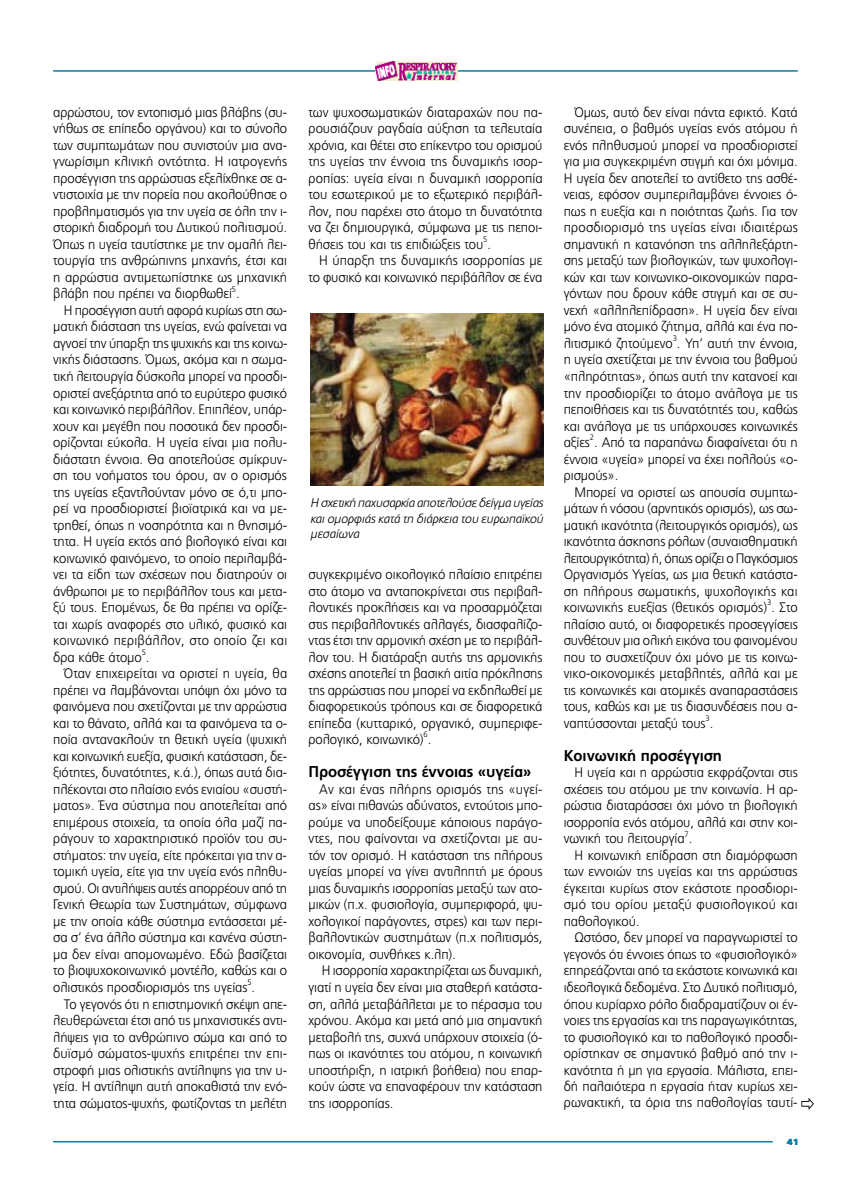
<style>
.page{position:relative;width:851px;height:1188px;background:#fff}
.page>*{position:absolute;margin:0;border:0;box-sizing:border-box;transform-origin:0 0}
.t1{font:700 15.62px "PF Catalog";letter-spacing:-.005em;color:#000;scale:.95 1}
.t2{font:300 13.75px/16.5px "PF Catalog";letter-spacing:-.005em;color:#000;text-align:justify;scale:.95 1}
.t3{font:italic 300 12.5px/15.6px "PF Catalog";color:#000;text-align:justify}
.t4{font:900 8.75px "PF Catalog";color:#007da0;scale:1.15 1}
.t5{font:300 8px "PF Catalog";color:#000;scale:.95 1}
</style>
<div class="page">
<hr style="left:0;top:0;width:2px;height:76px;background:#000">
<img style="left:375px;top:61px;width:82px;height:19px">
<svg style="left:801px;top:1097px;width:12px;height:12px"></svg>
<hr style="left:457px;top:71px;width:340px;height:1px;background:#007da0">
<hr style="left:53px;top:71px;width:322px;height:1px;background:#007da0">
<hr style="left:53px;top:1141px;width:719px;height:1px;background:#007da0">
<img style="left:310px;top:313px;width:233px;height:172px">
<p class="t2" style="left:53px;top:104px;width:248px">αρρώστου, τον εντοπισμό μιας βλάβης (συ&shy;νήθως σε επίπεδο οργάνου) και το σύνολο των συμπτωμάτων που συνιστούν μια ανα&shy;γνωρίσιμη κλινική οντότητα. Η ιατρογενής προσέγγιση της αρρώστιας εξελίχθηκε σε α&shy;ντιστοιχία με την πορεία που ακολούθησε ο προβληματισμός για την υγεία σε όλη την ι&shy;στορική διαδρομή του Δυτικού πολιτισμού.<br>Όπως η υγεία ταυτίστηκε με την ομαλή λει&shy;τουργία της ανθρώπινης μηχανής, έτσι και η αρρώστια αντιμετωπίστηκε ως μηχανική βλάβη που πρέπει να διορθωθεί .</p>
<p class="t5" style="left:232px;top:284px;width:6px">5</p>
<p class="t2" style="left:53px;top:302px;width:248px;text-indent:11px">Η προσέγγιση αυτή αφορά κυρίως στη σω&shy;ματική διάσταση της υγείας, ενώ φαίνεται να αγνοεί την ύπαρξη της ψυχικής και της κοινω&shy;νικής διάστασης. Όμως, ακόμα και η σωμα&shy;τική λειτουργία δύσκολα μπορεί να προσδι&shy;οριστεί ανεξάρτητα από το ευρύτερο φυσικό και κοινωνικό περιβάλλον. Επιπλέον, υπάρ&shy;χουν και μεγέθη που ποσοτικά δεν προσδι&shy;ορίζονται εύκολα. Η υγεία είναι μια πολυ&shy;διάστατη έννοια. Θα αποτελούσε σμίκρυν&shy;ση του νοήματος του όρου, αν ο ορισμός της υγείας εξαντλούνταν μόνο σε ό,τι μπο&shy;ρεί να προσδιοριστεί βιοϊατρικά και να με&shy;τρηθεί, όπως η νοσηρότητα και η θνησιμό&shy;τητα. Η υγεία εκτός από βιολογικό είναι και κοινωνικό φαινόμενο, το οποίο περιλαμβά&shy;νει τα είδη των σχέσεων που διατηρούν οι άνθρωποι με το περιβάλλον τους και μετα&shy;ξύ τους. Επομένως, δε θα πρέπει να ορίζε&shy;ται χωρίς αναφορές στο υλικό, φυσικό και κοινωνικό περιβάλλον, στο οποίο ζει και δρα κάθε άτομο .</p>
<p class="t5" style="left:142px;top:647px;width:6px">5</p>
<p class="t2" style="left:53px;top:665px;width:248px;text-indent:11px">Όταν επιχειρείται να οριστεί η υγεία, θα πρέπει να λαμβάνονται υπόψη όχι μόνο τα φαινόμενα που σχετίζονται με την αρρώστια και το θάνατο, αλλά και τα φαινόμενα τα ο&shy;ποία αντανακλούν τη θετική υγεία (ψυχική και κοινωνική ευεξία, φυσική κατάσταση, δε&shy;ξιότητες, δυνατότητες, κ.ά.), όπως αυτά δια&shy;πλέκονται στο πλαίσιο ενός ενιαίου «συστή&shy;ματος». Ένα σύστημα που αποτελείται από επιμέρους στοιχεία, τα οποία όλα μαζί πα&shy;ράγουν το χαρακτηριστικό προϊόν του συ&shy;στήματος: την υγεία, είτε πρόκειται για την α&shy;τομική υγεία, είτε για την υγεία ενός πληθυ&shy;σμού. Οι αντιλήψεις αυτές απορρέουν από τη Γενική Θεωρία των Συστημάτων, σύμφωνα με την οποία κάθε σύστημα εντάσσεται μέ&shy;σα σ’ ένα άλλο σύστημα και κανένα σύστη&shy;μα δεν είναι απομονωμένο. Εδώ βασίζεται το βιοψυχοκοινωνικό μοντέλο, καθώς και ο ολιστικός προσδιορισμός της υγείας .</p>
<p class="t5" style="left:247px;top:977px;width:6px">5</p>
<p class="t2" style="left:53px;top:995px;width:248px;text-indent:11px">Το γεγονός ότι η επιστημονική σκέψη απε&shy;λευθερώνεται έτσι από τις μηχανιστικές αντι&shy;λήψεις για το ανθρώπινο σώμα και από το δυϊσμό σώματος-ψυχής επιτρέπει την επι&shy;στροφή μιας ολιστικής αντίληψης για την υ&shy;γεία. Η αντίληψη αυτή αποκαθιστά την ενό&shy;τητα σώματος-ψυχής, φωτίζοντας τη μελέτη</p>
<p class="t2" style="left:308px;top:104px;width:248px">των ψυχοσωματικών διαταραχών που πα&shy;ρουσιάζουν ραγδαία αύξηση τα τελευταία χρόνια, και θέτει στο επίκεντρο του ορισμού της υγείας την έννοια της δυναμικής ισορ&shy;ροπίας: υγεία είναι η δυναμική ισορροπία του εσωτερικού με το εξωτερικό περιβάλ&shy;λον, που παρέχει στο άτομο τη δυνατότητα να ζει δημιουργικά, σύμφωνα με τις πεποι&shy;θήσεις του και τις επιδιώξεις του .</p>
<p class="t5" style="left:483px;top:235px;width:6px">5</p>
<p class="t2" style="left:308px;top:252px;width:248px;text-align:right">Η ύπαρξη της δυναμικής ισορροπίας με το φυσικό και κοινωνικό περιβάλλον σε ένα</p>
<p class="t3" style="left:311px;top:495px;width:234px">Η σχετική παχυσαρκία αποτελούσε δείγμα υγείας και ομορφιάς κατά τη διάρκεια του ευρωπαϊκού μεσαίωνα</p>
<p class="t2" style="left:308px;top:566px;width:248px">συγκεκριμένο οικολογικό πλαίσιο επιτρέπει στο άτομο να ανταποκρίνεται στις περιβαλ&shy;λοντικές προκλήσεις και να προσαρμόζεται στις περιβαλλοντικές αλλαγές, διασφαλίζο&shy;ντας έτσι την αρμονική σχέση με το περιβάλ&shy;λον του. Η διατάραξη αυτής της αρμονικής σχέσης αποτελεί τη βασική αιτία πρόκλησης της αρρώστιας που μπορεί να εκδηλωθεί με διαφορετικούς τρόπους και σε διαφορετικά επίπεδα (κυτταρικό, οργανικό, συμπεριφε&shy;ρολογικό, κοινωνικό) .</p>
<p class="t5" style="left:423px;top:730px;width:6px">6</p>
<p class="t1" style="left:308px;top:762px;width:236px">Προσέγγιση της έννοιας «υγεία»</p>
<p class="t2" style="left:308px;top:780px;width:248px;text-indent:11px">Αν και ένας πλήρης ορισμός της «υγεί&shy;ας» είναι πιθανώς αδύνατος, εντούτοις μπο&shy;ρούμε να υποδείξουμε κάποιους παράγο&shy;ντες, που φαίνονται να σχετίζονται με αυ&shy;τόν τον ορισμό. Η κατάσταση της πλήρους υγείας μπορεί να γίνει αντιληπτή με όρους μιας δυναμικής ισορροπίας μεταξύ των ατο&shy;μικών (π.χ. φυσιολογία, συμπεριφορά, ψυ&shy;χολογικοί παράγοντες, στρες) και των περι&shy;βαλλοντικών συστημάτων (π.χ πολιτισμός, οικονομία, συνθήκες κ.λπ).</p>
<p class="t2" style="left:308px;top:962px;width:248px;text-indent:13px">Η ισορροπία χαρακτηρίζεται ως δυναμική, γιατί η υγεία δεν είναι μια σταθερή κατάστα&shy;ση, αλλά μεταβάλλεται με το πέρασμα του χρόνου. Ακόμα και μετά από μια σημαντική μεταβολή της, συχνά υπάρχουν στοιχεία (ό&shy;πως οι ικανότητες του ατόμου, η κοινωνική υποστήριξη, η ιατρική βοήθεια) που επαρ&shy;κούν ώστε να επαναφέρουν την κατάσταση της ισορροπίας.</p>
<p class="t2" style="left:563px;top:104px;width:248px;text-indent:11px">Όμως, αυτό δεν είναι πάντα εφικτό. Κατά συνέπεια, ο βαθμός υγείας ενός ατόμου ή ενός πληθυσμού μπορεί να προσδιοριστεί για μια συγκεκριμένη στιγμή και όχι μόνιμα.<br>Η υγεία δεν αποτελεί το αντίθετο της ασθέ&shy;νειας, εφόσον συμπεριλαμβάνει έννοιες ό&shy;πως η ευεξία και η ποιότητας ζωής. Για τον προσδιορισμό της υγείας είναι ιδιαιτέρως σημαντική η κατανόηση της αλληλεξάρτη&shy;σης μεταξύ των βιολογικών, των ψυχολογι&shy;κών και των κοινωνικο-οικονομικών παρα&shy;γόντων που δρουν κάθε στιγμή και σε συ&shy;νεχή «αλληλεπίδραση». Η υγεία δεν είναι μόνο ένα ατομικό ζήτημα, αλλά και ένα πο&shy;λιτισμικό ζητούμενο . Υπ’ αυτή την έννοια,</p>
<p class="t5" style="left:672px;top:334px;width:6px">3</p>
<p class="t2" style="left:563px;top:351px;width:248px">η υγεία σχετίζεται με την έννοια του βαθμού «πληρότητας», όπως αυτή την κατανοεί και την προσδιορίζει το άτομο ανάλογα με τις πεποιθήσεις και τις δυνατότητές του, καθώς και ανάλογα με τις υπάρχουσες κοινωνικές αξίες . Από τα παραπάνω διαφαίνεται ότι η</p>
<p class="t5" style="left:590px;top:433px;width:6px">2</p>
<p class="t2" style="left:563px;top:450px;width:248px">έννοια «υγεία» μπορεί να έχει πολλούς «ο&shy;ρισμούς».</p>
<p class="t2" style="left:563px;top:483px;width:248px;text-indent:11px">Μπορεί να οριστεί ως απουσία συμπτω&shy;μάτων ή νόσου (αρνητικός ορισμός), ως σω&shy;ματική ικανότητα (λειτουργικός ορισμός), ως ικανότητα άσκησης ρόλων (συναισθηματική λειτουργικότητα) ή, όπως ορίζει ο Παγκόσμιος Οργανισμός Υγείας, ως μια θετική κατάστα&shy;ση πλήρους σωματικής, ψυχολογικής και κοινωνικής ευεξίας (θετικός ορισμός) . Στο</p>
<p class="t5" style="left:767px;top:598px;width:6px">3</p>
<p class="t2" style="left:563px;top:615px;width:248px">πλαίσιο αυτό, οι διαφορετικές προσεγγίσεις συνθέτουν μια ολική εικόνα του φαινομένου που το συσχετίζουν όχι μόνο με τις κοινω&shy;νικο-οικονομικές μεταβλητές, αλλά και με τις κοινωνικές και ατομικές αναπαραστάσεις τους, καθώς και με τις διασυνδέσεις που α&shy;ναπτύσσονται μεταξύ τους .</p>
<p class="t5" style="left:705px;top:713px;width:6px">3</p>
<p class="t1" style="left:563px;top:746px;width:168px">Κοινωνική προσέγγιση</p>
<p class="t2" style="left:563px;top:764px;width:248px;text-indent:11px">Η υγεία και η αρρώστια εκφράζονται στις σχέσεις του ατόμου με την κοινωνία. Η αρ&shy;ρώστια διαταράσσει όχι μόνο τη βιολογική ισορροπία ενός ατόμου, αλλά και στην κοι&shy;νωνική του λειτουργία .</p>
<p class="t5" style="left:684px;top:829px;width:6px">7</p>
<p class="t2" style="left:563px;top:846px;width:248px;text-indent:11px">Η κοινωνική επίδραση στη διαμόρφωση των εννοιών της υγείας και της αρρώστιας έγκειται κυρίως στον εκάστοτε προσδιορι&shy;σμό του ορίου μεταξύ φυσιολογικού και παθολογικού.</p>
<p class="t2" style="left:563px;top:929px;width:248px;text-indent:11px">Ωστόσο, δεν μπορεί να παραγνωριστεί το γεγονός ότι έννοιες όπως το «φυσιολογικό» επηρεάζονται από τα εκάστοτε κοινωνικά και ιδεολογικά δεδομένα. Στο Δυτικό πολιτισμό, όπου κυρίαρχο ρόλο διαδραματίζουν οι έν&shy;νοιες της εργασίας και της παραγωγικότητας, το φυσιολογικό και το παθολογικό προσδι&shy;ορίστηκαν σε σημαντικό βαθμό από την ι&shy;κανότητα ή μη για εργασία. Μάλιστα, επει&shy;δή παλαιότερα η εργασία ήταν κυρίως χει&shy;ρωνακτική, τα όρια της παθολογίας ταυτί-</p>
<p class="t4" style="left:786px;top:1136px;width:12px">41</p>
</div>
